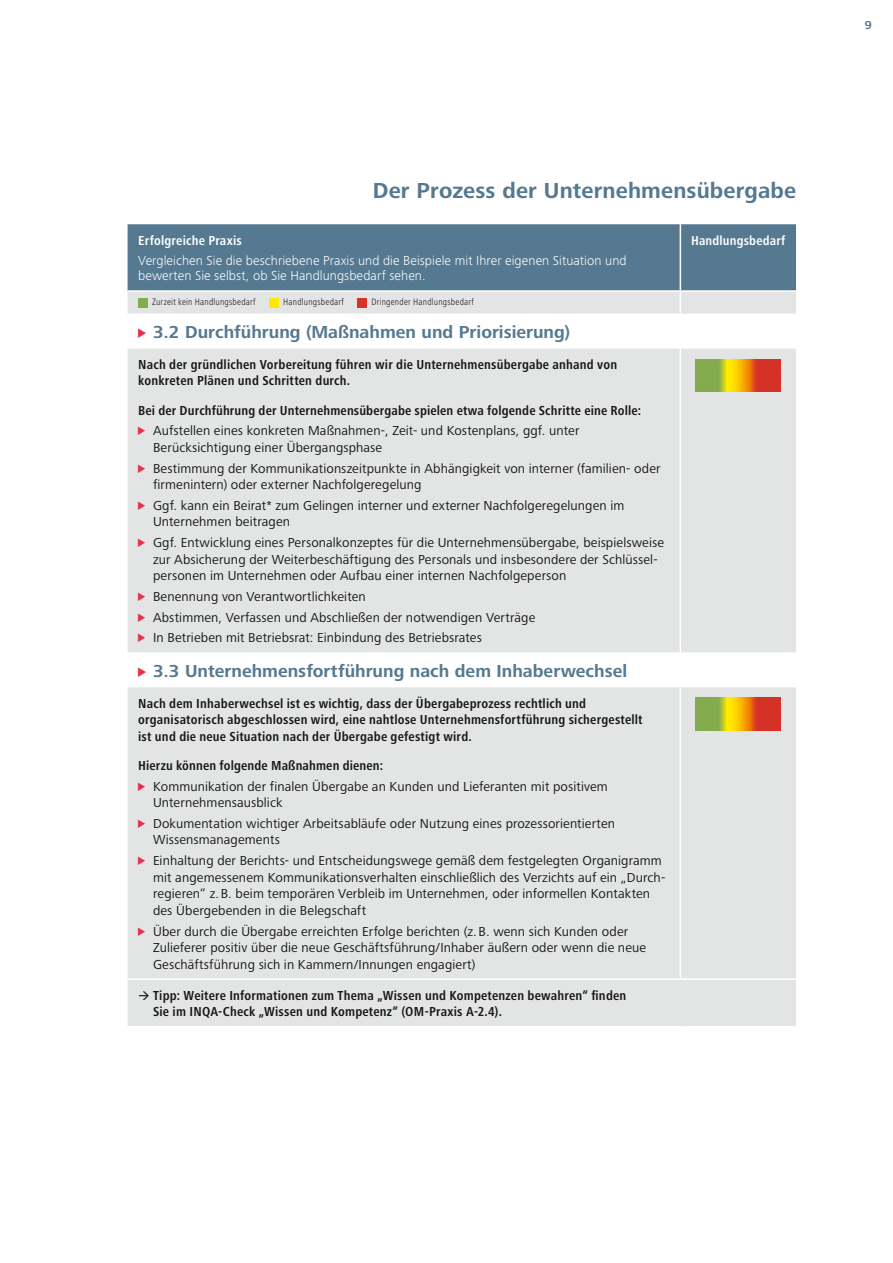
<style>
.page{position:relative;width:893px;height:1263px;background:#fff}
.page>*{position:absolute;margin:0;border:0;box-sizing:border-box;transform-origin:0 0}
.t1{font:700 22.5px "Frutiger Next Pro";letter-spacing:.005em;color:#557991}
.h2_GUB_Head_Text{font:700 18px "Frutiger Next Pro";color:#557991}
.p_Aufzählung_9p_Abst{font:13.5px/16.5px "Frutiger Next Pro";letter-spacing:.01em;color:#181716}
.P_Vorlauftext_9p_Abs{font:700 condensed 13.5px/16.5px "Frutiger Next Pro";letter-spacing:.015em;color:#181716}
.p_Erfolgreiche_Praxi{font:300 13.5px/15.8px "Frutiger Next Pro";letter-spacing:.01em;color:#fff}
.p_Pfeiltext_Tipp_Abs{font:700 condensed 13.5px/16.5px "Frutiger Next Pro";letter-spacing:.015em;color:#181716}
.P_Zwischenüberschrif{font:700 condensed 13.5px "Frutiger Next Pro";letter-spacing:.01em;color:#181716}
.p_Erfolgreiche_Praxi-2{font:700 condensed 13.5px "Frutiger Next Pro";letter-spacing:.015em;color:#fff}
.p_Handlungsbedarf{font:700 condensed 13.35px "Frutiger Next Pro";letter-spacing:.015em;color:#fff}
.t2{font:700 12px "Frutiger Next Pro";color:#557991}
.p_2_Beschriftung{font:300 condensed 9.6px "Frutiger Next Pro";letter-spacing:.02em;color:#181716}
.s1{font-family:"INQA Triangel";font-weight:400;font-size:12px;color:#e7314b}
.s2{font-family:"INQA Triangel";font-size:10.5px;color:#e7314b}
</style>
<div class="page">
<div style="left:128px;top:349px;width:668px;height:677px;background:#e2e5e4"></div>
<svg style="left:128px;top:224px;width:668px;height:90px;background:#7b96a7"></svg>
<hr style="left:128px;top:652px;width:552px;height:2px;background:#fff">
<hr style="left:680px;top:349px;width:1px;height:303px;background:#fff">
<hr style="left:680px;top:652px;width:116px;height:2px;background:#fff">
<hr style="left:680px;top:687px;width:1px;height:291px;background:#fff">
<hr style="left:128px;top:978px;width:552px;height:2px;background:#fff">
<hr style="left:680px;top:978px;width:116px;height:2px;background:#fff">
<div style="left:138px;top:298px;width:10px;height:9px;background:#80ad4f"></div>
<div style="left:269px;top:298px;width:10px;height:9px;background:#ffe800"></div>
<div style="left:358px;top:298px;width:9px;height:9px;background:#d73223"></div>
<img style="left:696px;top:359px;width:85px;height:32px">
<img style="left:696px;top:698px;width:85px;height:32px">
<svg style="left:139px;top:991px;width:10px;height:8px"></svg>
<h1 class="t1" style="left:373px;top:178px;width:425px">Der Prozess der Unternehmensübergabe</h1>
<p class="p_Erfolgreiche_Praxi-2" style="left:138px;top:232px;width:105px">Erfolgreiche Praxis</p>
<p class="p_Erfolgreiche_Praxi" style="left:138px;top:252px;width:490px">Vergleichen Sie die beschriebene Praxis und die Beispiele mit Ihrer eigenen Situation und bewerten Sie selbst, ob Sie Handlungsbedarf sehen.</p>
<p class="p_2_Beschriftung" style="left:152px;top:297px;width:105px">Zurzeit kein Handlungsbedarf</p>
<p class="p_2_Beschriftung" style="left:283px;top:297px;width:62px">Handlungsbedarf</p>
<p class="p_2_Beschriftung" style="left:371px;top:297px;width:104px">Dringender Handlungsbedarf</p>
<p class="h2_GUB_Head_Text" style="left:138px;top:322px;width:433px"><span class="s1">&gt;</span> 3.2 Durchführung (Maßnahmen und Priorisierung)</p>
<p class="P_Vorlauftext_9p_Abs" style="left:138px;top:356px;width:480px">Nach der gründlichen Vorbereitung führen wir die Unternehmensübergabe anhand von konkreten Plänen und Schritten durch.</p>
<p class="P_Zwischenüberschrif" style="left:138px;top:402px;width:504px">Bei der Durchführung der Unternehmensübergabe spielen etwa folgende Schritte eine Rolle:</p>
<p class="p_Aufzählung_9p_Abst" style="left:153px;top:423px;width:428px;text-indent:-15px"><span class="s2">&gt;</span> Aufstellen eines konkreten Maßnahmen-, Zeit- und Kostenplans, ggf. unter<br>Berücksichtigung einer Übergangsphase</p>
<p class="p_Aufzählung_9p_Abst" style="left:153px;top:460px;width:509px;text-indent:-15px"><span class="s2">&gt;</span> Bestimmung der Kommunikationszeitpunkte in Abhängigkeit von interner (familien- oder firmenintern) oder externer Nachfolgeregelung</p>
<p class="p_Aufzählung_9p_Abst" style="left:153px;top:497px;width:473px;text-indent:-15px"><span class="s2">&gt;</span> Ggf. kann ein Beirat* zum Gelingen interner und externer Nachfolgeregelungen im<br>Unternehmen beitragen</p>
<p class="p_Aufzählung_9p_Abst" style="left:153px;top:534px;width:512px;text-indent:-15px"><span class="s2">&gt;</span> Ggf. Entwicklung eines Personalkonzeptes für die Unternehmensübergabe, beispielsweise zur Absicherung der Weiterbeschäftigung des Personals und insbesondere der Schlüssel&shy;personen im Unternehmen oder Aufbau einer internen Nachfolgeperson</p>
<p class="p_Aufzählung_9p_Abst" style="left:138px;top:588px;width:229px"><span class="s2">&gt;</span> Benennung von Verantwortlichkeiten</p>
<p class="p_Aufzählung_9p_Abst" style="left:138px;top:609px;width:399px"><span class="s2">&gt;</span> Abstimmen, Verfassen und Abschließen der notwendigen Verträge</p>
<p class="p_Aufzählung_9p_Abst" style="left:138px;top:630px;width:345px"><span class="s2">&gt;</span> In Betrieben mit Betriebsrat: Einbindung des Betriebsrates</p>
<p class="h2_GUB_Head_Text" style="left:138px;top:660px;width:491px"><span class="s1">&gt;</span> 3.3 Unternehmensfortführung nach dem Inhaberwechsel</p>
<p class="P_Vorlauftext_9p_Abs" style="left:138px;top:695px;width:506px">Nach dem Inhaberwechsel ist es wichtig, dass der Übergabeprozess rechtlich und organisatorisch abgeschlossen wird, eine nahtlose Unternehmensfortführung sichergestellt ist und die neue Situation nach der Übergabe gefestigt wird.</p>
<p class="P_Zwischenüberschrif" style="left:138px;top:758px;width:246px">Hierzu können folgende Maßnahmen dienen:</p>
<p class="p_Aufzählung_9p_Abst" style="left:153px;top:778px;width:456px;text-indent:-15px"><span class="s2">&gt;</span> Kommunikation der finalen Übergabe an Kunden und Lieferanten mit positivem<br>Unternehmensausblick</p>
<p class="p_Aufzählung_9p_Abst" style="left:153px;top:815px;width:464px;text-indent:-15px"><span class="s2">&gt;</span> Dokumentation wichtiger Arbeitsabläufe oder Nutzung eines prozessorientierten<br>Wissensmanagements</p>
<p class="p_Aufzählung_9p_Abst" style="left:153px;top:852px;width:513px;text-indent:-15px"><span class="s2">&gt;</span> Einhaltung der Berichts- und Entscheidungswege gemäß dem festgelegten Organigramm mit angemessenem Kommunikationsverhalten einschließlich des Verzichts auf ein „Durch&shy;regieren“ z.B. beim temporären Verbleib im Unternehmen, oder informellen Kontakten des Übergebenden in die Belegschaft</p>
<p class="p_Aufzählung_9p_Abst" style="left:153px;top:923px;width:494px;text-indent:-15px"><span class="s2">&gt;</span> Über durch die Übergabe erreichten Erfolge berichten (z.B. wenn sich Kunden oder<br>Zulieferer positiv über die neue Geschäftsführung/Inhaber äußern oder wenn die neue<br>Geschäftsführung sich in Kammern/Innungen engagiert)</p>
<p class="p_Pfeiltext_Tipp_Abs" style="left:153px;top:987px;width:475px">Tipp: Weitere Informationen zum Thema „Wissen und Kompetenzen bewahren“ finden<br>Sie im INQA-Check „Wissen und Kompetenz“ (OM-Praxis A-2.4).</p>
<p class="p_Handlungsbedarf" style="left:691px;top:232px;width:96px">Handlungsbedarf</p>
<p class="t2" style="left:865px;top:18px;width:9px">9</p>
</div>
